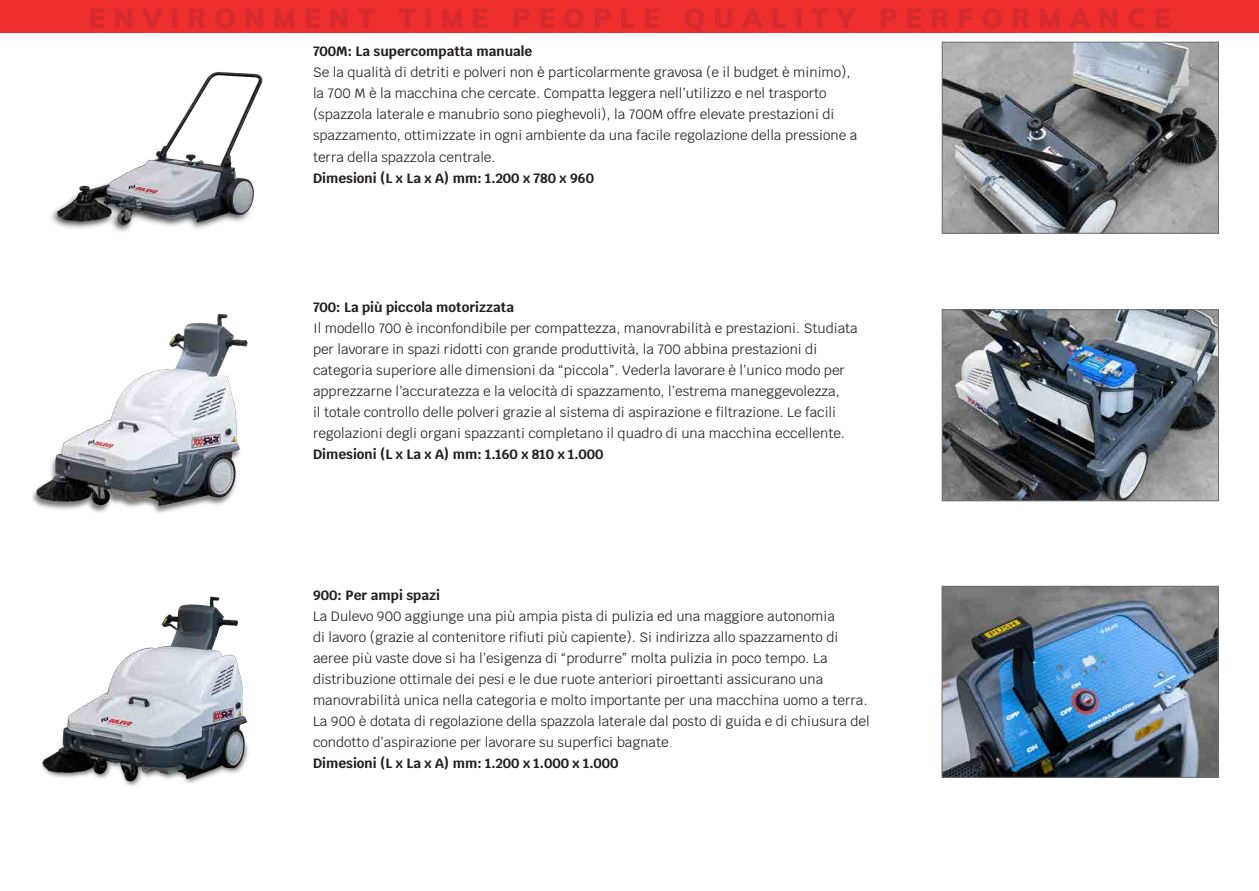
<style>
.page{position:relative;width:1259px;height:891px;background:#fff}
.page>*{position:absolute;margin:0;border:0;box-sizing:border-box;transform-origin:0 0}
.t1{font:900 27px "Muli";letter-spacing:.3em;color:#d62b2e}
.t2{font:13.5px/21px "Krub";color:#231f20}
.t3{font:700 13.5px "Krub";color:#231f20}
.s1{font-weight:200}
</style>
<div class="page">
<div style="left:0;top:0;width:1258px;height:33px;background:#ee2d2d"></div>
<img style="left:943px;top:44px;width:273px;height:187px">
<div style="left:941px;top:42px;width:277px;height:191px;border:1px solid #6c6d70"></div>
<img style="left:943px;top:311px;width:273px;height:188px">
<div style="left:941px;top:309px;width:277px;height:192px;border:1px solid #6c6d70"></div>
<img style="left:943px;top:588px;width:273px;height:187px">
<div style="left:941px;top:586px;width:277px;height:191px;border:1px solid #6c6d70"></div>
<img style="left:51px;top:72px;width:212px;height:160px">
<img style="left:33px;top:313px;width:215px;height:200px">
<img style="left:41px;top:596px;width:208px;height:190px">
<h1 class="t1" style="left:89px;top:-2px;width:1082px">ENVIRONMENT TIME PEOPLE QUALITY PERFORMANCE</h1>
<p class="t3" style="left:313px;top:44px;width:221px">700M: La supercompatta manuale</p>
<p class="t2" style="left:313px;top:62px;width:545px">Se la qualità di detriti e polveri non è particolarmente gravosa (e il budget è minimo), la 700 M è la macchina che cercate. Compatta leggera nell’utilizzo e nel trasporto (spazzola laterale e manubrio sono pieghevoli), la 700M offre elevate prestazioni di spazzamento, ottimizzate in ogni ambiente da una facile regolazione della pressione a terra della spazzola centrale.</p>
<p class="t3" style="left:313px;top:170px;width:282px">Dimesioni (L x La x A) mm: 1.200 x 780 x 960</p>
<p class="t3" style="left:313px;top:299px;width:202px">700: La più piccola motorizzata</p>
<p class="t2" style="left:313px;top:317px;width:546px">Il modello 700 è inconfondibile per compattezza, manovrabilità e prestazioni. Studiata per lavorare in spazi ridotti con grande produttività, la 700 abbina prestazioni di categoria superiore alle dimensioni da “piccola”. Vederla lavorare è l’unico modo per apprezzarne l’accuratezza e la velocità di spazzamento, l’estrema maneggevolezza,<br>il totale controllo delle polveri grazie al sistema di aspirazione e filtrazione. Le facili regolazioni degli organi spazzanti completano il quadro di una macchina eccellente.</p>
<p class="t3" style="left:313px;top:446px;width:292px">Dimesioni (L x La x A) mm: 1.160 x 810 x 1.000</p>
<p class="t3" style="left:313px;top:587px;width:128px">900: Per ampi spazi</p>
<p class="t2" style="left:313px;top:605px;width:558px">La Dulevo 900 aggiunge una più ampia pista di pulizia ed una maggiore autonomia<br>di lavoro (grazie al contenitore rifiuti più capiente). Si indirizza allo spazzamento di aeree più vaste dove si ha l’esigenza di “produrre” molta pulizia in poco tempo. La distribuzione ottimale dei pesi e le due ruote anteriori piroettanti assicurano una manovrabilità unica nella categoria e molto importante per una macchina uomo a terra.<br>La 900 è dotata di regolazione della spazzola laterale dal posto di guida e di chiusura del condotto d’aspirazione per lavorare su superfici bagnate<span class="s1">.</span></p>
<p class="t3" style="left:313px;top:755px;width:307px">Dimesioni (L x La x A) mm: 1.200 x 1.000 x 1.000</p>
</div>
